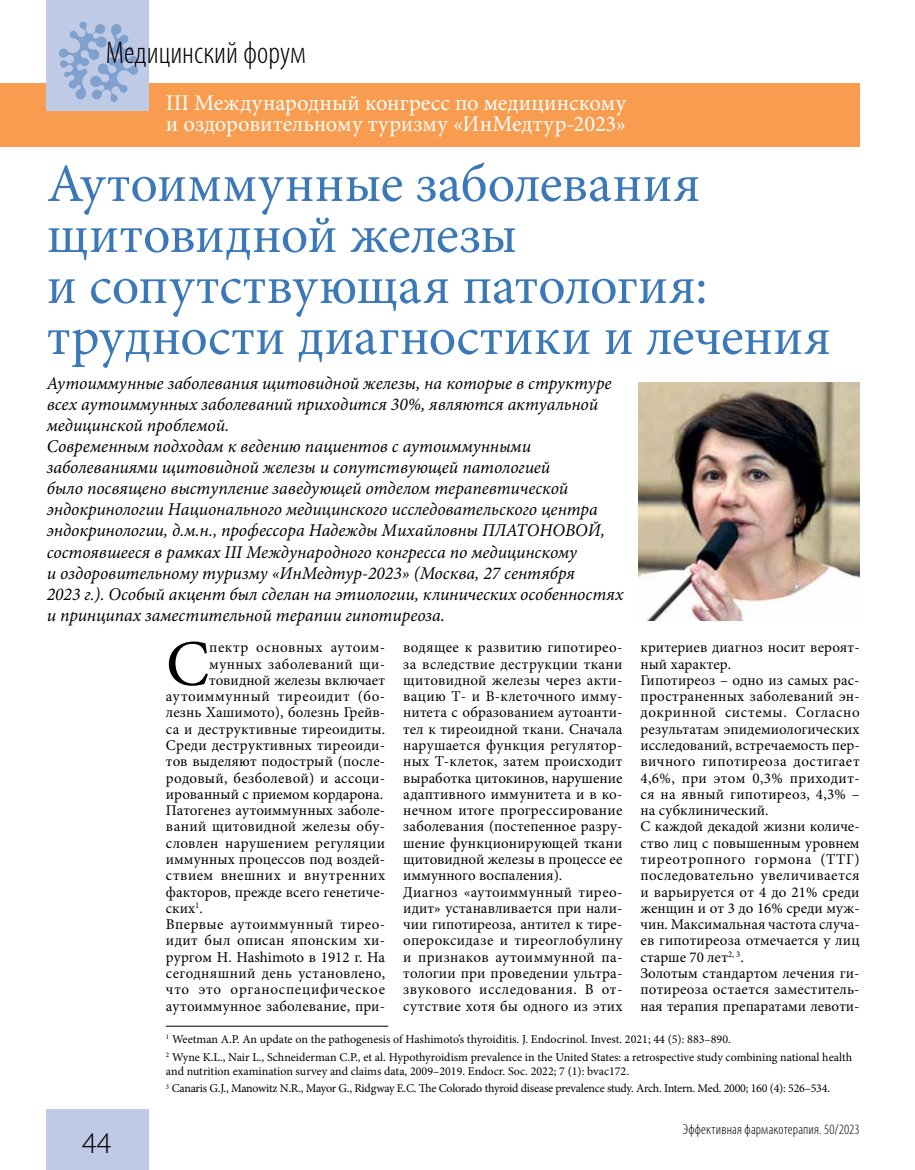
<style>
.page{position:relative;width:915px;height:1170px;background:#fff}
.page>*{position:absolute;margin:0;border:0;box-sizing:border-box;transform-origin:0 0}
.t1{font:65.1px "Minion Pro";color:#000}
.t2{font:54px/51px "Minion Pro";color:#3b78b8}
.t3{font:300 condensed 31.5px "Myriad Pro";color:#000}
.t4{font:300 30px "Myriad Pro";color:#000}
.t5{font:22.5px/21px "Minion Pro";letter-spacing:.005em;color:#fff}
.t6{font:italic 18px/21px "Minion Pro";color:#000}
.t7{font:15px/16.2px "Minion Pro";letter-spacing:.015em;color:#000}
.t8{font:15px "Minion Pro";letter-spacing:.035em;color:#000}
.t9{font:15px "Minion Pro";letter-spacing:.045em;color:#000}
.t10{font:300 condensed 14.25px "Myriad Pro";letter-spacing:.015em;color:#000}
.t11{font:12px/17.7px "Minion Pro";letter-spacing:-.005em;color:#000}
</style>
<div class="page">
<div style="left:0;top:83px;width:859px;height:64px;background:#f89c4f"></div>
<div style="left:47px;top:0;width:102px;height:111px;background:#bfcbe6"></div>
<div style="left:47px;top:1108px;width:102px;height:61px;background:#bfcbe6"></div>
<svg style="left:59px;top:22px;width:79px;height:80px"></svg>
<img style="left:638px;top:382px;width:221px;height:238px">
<hr style="left:166px;top:1025px;width:222px;height:1px;background:#000">
<h3 class="t3" style="left:106px;top:34px;width:201px">Медицинский форум</h3>
<h3 class="t5" style="left:166px;top:93px;width:461px">III Международный конгресс по медицинскому и оздоровительному туризму «ИнМедтур-2023»</h3>
<h2 class="t2" style="left:47px;top:158px;width:785px">Аутоиммунные заболевания щитовидной железы<br>и сопутствующая патология: трудности диагностики и лечения</h2>
<p class="t6" style="left:47px;top:373px;width:578px">Аутоиммунные заболевания щитовидной железы, на которые в структуре всех аутоиммунных заболеваний приходится 30%, являются актуальной медицинской проблемой.<br>Современным подходам к ведению пациентов с аутоиммунными заболеваниями щитовидной железы и сопутствующей патологией<br>было посвящено выступление заведующей отделом терапевтической эндокринологии Национального медицинского исследовательского центра эндокринологии, д.м.н., профессора Надежды Михайловны ПЛАТОНОВОЙ, состоявшееся в рамках III Международного конгресса по медицинскому<br>и оздоровительному туризму «ИнМедтур-2023» (Москва, 27 сентября<br>2023 г.). Особый акцент был сделан на этиологии, клинических особенностях и принципах заместительной терапии гипотиреоза.</p>
<h1 class="t1" style="left:166px;top:620px;width:45px">С</h1>
<p class="t8" style="left:209px;top:637px;width:177px">пектр основных аутоим-</p>
<p class="t7" style="left:209px;top:655px;width:177px">мунных заболеваний щи-</p>
<p class="t7" style="left:209px;top:672px;width:177px">товидной железы включает</p>
<p class="t8" style="left:166px;top:686px;width:221px">аутоиммунный тиреоидит (бо-</p>
<p class="t7" style="left:166px;top:704px;width:221px">лезнь Хашимото), болезнь Грейв-</p>
<p class="t7" style="left:166px;top:720px;width:221px">са и деструктивные тиреоидиты.</p>
<p class="t7" style="left:166px;top:737px;width:221px">Среди деструктивных тиреоиди-</p>
<p class="t7" style="left:166px;top:753px;width:221px">тов выделяют подострый (после-</p>
<p class="t7" style="left:166px;top:769px;width:221px">родовый, безболевой) и ассоци-</p>
<p class="t7" style="left:166px;top:786px;width:218px">ированный с приемом кордарона.</p>
<p class="t7" style="left:166px;top:802px;width:221px">Патогенез аутоиммунных заболе-</p>
<p class="t7" style="left:166px;top:818px;width:221px">ваний щитовидной железы обу-</p>
<p class="t7" style="left:166px;top:834px;width:221px">словлен нарушением регуляции</p>
<p class="t7" style="left:166px;top:851px;width:221px">иммунных процессов под воздей-</p>
<p class="t7" style="left:166px;top:867px;width:220px">ствием внешних и внутренних</p>
<p class="t7" style="left:166px;top:883px;width:221px">факторов, прежде всего генетиче-</p>
<p class="t7" style="left:166px;top:899px;width:38px">ских<sup>1</sup>.</p>
<p class="t7" style="left:166px;top:916px;width:221px">Впервые аутоиммунный тирео-</p>
<p class="t7" style="left:166px;top:932px;width:221px">идит был описан японским хи-</p>
<p class="t7" style="left:166px;top:948px;width:221px">рургом H. Hashimoto в 1912 г. На</p>
<p class="t7" style="left:166px;top:965px;width:221px">сегодняшний день установлено,</p>
<p class="t9" style="left:166px;top:979px;width:220px">что это органоспецифическое</p>
<p class="t7" style="left:166px;top:997px;width:220px">аутоиммунное заболевание, при-</p>
<p class="t7" style="left:403px;top:639px;width:221px">водящее к развитию гипотирео&shy;за вследствие деструкции ткани щитовидной железы через акти&shy;вацию Т- и В-клеточного имму&shy;нитета с образованием аутоанти&shy;тел к тиреоидной ткани. Сначала нарушается функция регулятор&shy;ных Т-клеток, затем происходит выработка цитокинов, нарушение адаптивного иммунитета и в ко&shy;нечном итоге прогрессирование заболевания (постепенное разру&shy;шение функционирующей ткани щитовидной железы в процессе ее иммунного воспаления).<br>Диагноз «аутоиммунный тирео&shy;идит» устанавливается при нали&shy;чии гипотиреоза, антител к тире&shy;опероксидазе и тиреоглобулину и признаков аутоиммунной па&shy;тологии при проведении ультра&shy;звукового исследования. В от&shy;сутствие хотя бы одного из этих</p>
<p class="t7" style="left:640px;top:639px;width:221px">критериев диагноз носит вероят&shy;ный характер.<br>Гипотиреоз – одно из самых рас&shy;пространенных заболеваний эн&shy;докринной системы. Согласно результатам эпидемиологических исследований, встречаемость пер&shy;вичного гипотиреоза достигает<br>4,6%, при этом 0,3% приходит&shy;ся на явный гипотиреоз, 4,3% – на субклинический.<br>С каждой декадой жизни количе&shy;ство лиц с повышенным уровнем тиреотропного гормона (ТТГ) последовательно увеличивается и варьируется от 4 до 21% среди женщин и от 3 до 16% среди муж&shy;чин. Максимальная частота случа&shy;ев гипотиреоза отмечается у лиц старше 70 лет<sup>2,</sup> <sup>3</sup>.<br>Золотым стандартом лечения ги&shy;потиреоза остается заместитель&shy;ная терапия препаратами левоти-</p>
<h3 class="t4" style="left:82px;top:1126px;width:31px">44</h3>
<p class="t11" style="left:166px;top:1030px;width:687px"><sup>1</sup> Weetman A.P. An update on the pathogenesis of Hashimoto’s thyroiditis. J. Endocrinol. Invest. 2021; 44 (5): 883–890.<br><sup>2</sup> Wyne K.L., Nair L., Schneiderman C.P., et al. Hypothyroidism prevalence in the United States: a retrospective study combining national health</p>
<p class="t11" style="left:166px;top:1061px;width:665px">and nutrition examination survey and claims data, 2009–2019. Endocr. Soc. 2022; 7 (1): bvac172.<br><sup>3</sup> Canaris G.J., Manowitz N.R., Mayor G., Ridgway E.C. The Colorado thyroid disease prevalence study. Arch. Intern. Med. 2000; 160 (4): 526–534.</p>
<p class="t10" style="left:682px;top:1120px;width:178px">Эффективная фармакотерапия. 50/2023</p>
</div>
